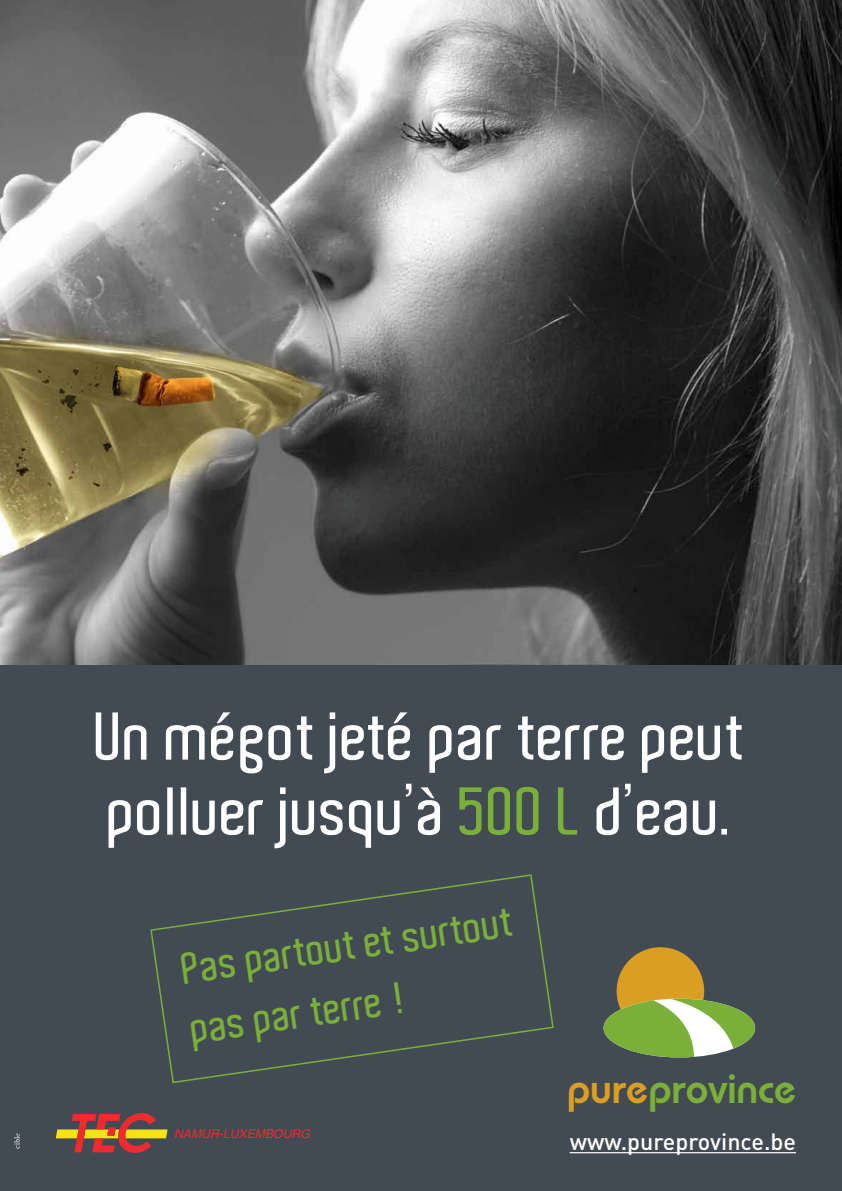
<style>
.page{position:relative;width:842px;height:1191px;background:#424a53}
.page>*{position:absolute;margin:0;border:0;box-sizing:border-box;transform-origin:0 0}
.t1{font:600 65.1px/74.9px "Aldo";color:#fff}
.t2{font:600 42.2px/60.5px "Aldo";color:#7ab039}
.t3{font:600 41.3px "Bauhaus IT Cby BT";color:#7ab039}
.t4{font:500 23.3px "DIN";color:#fff}
.t5{font:italic 12.2px "Switzerland";color:#f02b2e}
.s1{color:#7ab039}
.s2{color:#da9f22}
</style>
<div class="page">
<img style="left:0;top:0;width:842px;height:665px">
<svg style="left:150px;top:874px;width:404px;height:209px"></svg>
<div style="left:617px;top:947px;width:87px;height:87px;background:#da9f22;border-radius:50%"></div>
<svg style="left:604px;top:998px;width:151px;height:59px"></svg>
<hr style="left:570px;top:1152px;width:226px;height:1px;background:#fff">
<svg style="left:14px;top:1133px;width:6px;height:15px"></svg>
<svg style="left:56px;top:1113px;width:112px;height:39px"></svg>
<p class="t1" style="left:96px;top:699px;width:652px">Un mégot jeté par terre peut polluer jusqu’à <span class="s1">500 L</span> d’eau.</p>
<p class="t2" style="left:178px;top:938px;width:336px;rotate:-8deg">Pas partout et surtout pas par terre !</p>
<p class="t5" style="left:174px;top:1126px;width:137px">NAMUR-LUXEMBOURG</p>
<p class="t3" style="left:567px;top:1063px;width:231px"><span class="s2">pure</span>province</p>
<p class="t4" style="left:570px;top:1126px;width:228px">www.pureprovince.be</p>
</div>
